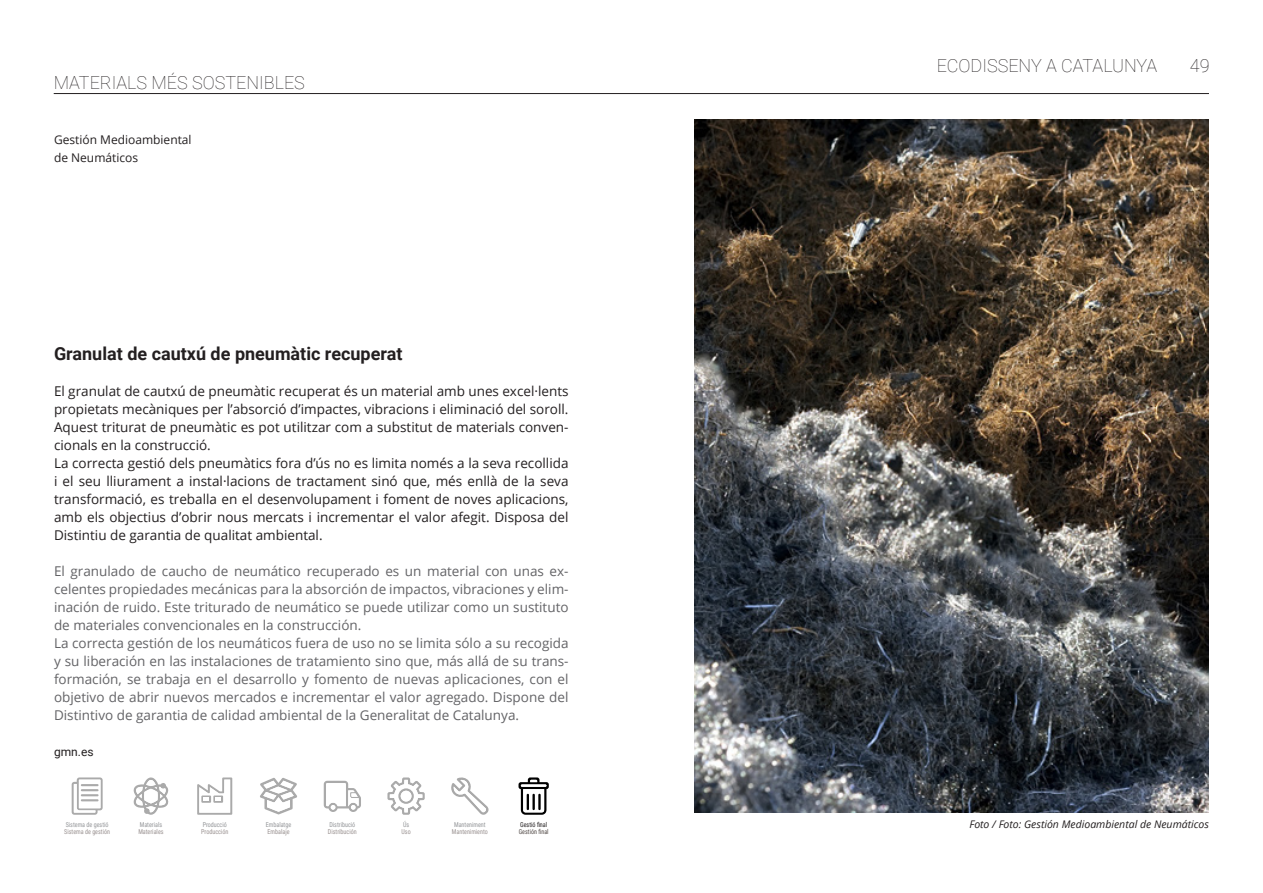
<style>
.page{position:relative;width:1263px;height:893px;background:#fff}
.page>*{position:absolute;margin:0;border:0;box-sizing:border-box;transform-origin:0 0}
.t1{font:100 18px "Roboto";color:#231f20}
.t2{font:700 18px "Roboto";color:#231f20}
.t3{font:13.5px/18px "Open Sans";color:#636366;text-align:justify}
.t4{font:13.5px/18px "Open Sans";color:#231f20;text-align:justify}
.t5{font:12px "Open Sans";color:#231f20}
.t6{font:12px "Roboto";color:#231f20}
.t7{font:italic 10.5px "Open Sans";color:#231f20}
.t8{font:6.75px "Roboto Condensed";color:#999190;scale:.9 1}
.t9{font:6.75px "Roboto Condensed";color:#939598;scale:.9 1}
.t10{font:6.75px "Roboto Condensed";color:#524a47;scale:.9 1}
.t11{font:6.75px "Roboto Condensed";color:#231f20;scale:.9 1}
</style>
<div class="page">
<hr style="left:54px;top:93px;width:1155px;height:1px;background:#231f20">
<svg style="left:71px;top:777px;width:32px;height:38px"></svg>
<svg style="left:133px;top:777px;width:36px;height:38px"></svg>
<svg style="left:197px;top:777px;width:36px;height:38px"></svg>
<svg style="left:260px;top:778px;width:37px;height:37px"></svg>
<svg style="left:323px;top:780px;width:38px;height:32px"></svg>
<svg style="left:451px;top:777px;width:38px;height:38px"></svg>
<svg style="left:518px;top:777px;width:31px;height:38px"></svg>
<img style="left:694px;top:119px;width:515px;height:694px">
<svg style="left:387px;top:777px;width:38px;height:38px"></svg>
<div style="left:401px;top:791px;width:10px;height:10px;background:#fff;border-radius:50%"></div>
<p class="t1" style="left:54px;top:70px;width:253px">MATERIALS MÉS SOSTENIBLES</p>
<p class="t5" style="left:54px;top:131px;width:139px">Gestión Medioambiental</p>
<p class="t5" style="left:54px;top:149px;width:86px">de Neumáticos</p>
<p class="t2" style="left:54px;top:341px;width:350px">Granulat de cautxú de pneumàtic recuperat</p>
<p class="t4" style="left:54px;top:382px;width:516px">El granulat de cautxú de pneumàtic recuperat és un material amb unes excel·lents propietats mecàniques per l’absorció d’impactes, vibracions i eliminació del soroll.<br>Aquest triturat de pneumàtic es pot utilitzar com a substitut de materials conven&shy;cionals en la construcció.</p>
<p class="t4" style="left:54px;top:454px;width:516px">La correcta gestió dels pneumàtics fora d’ús no es limita només a la seva recollida i el seu lliurament a instal·lacions de tractament sinó que, més enllà de la seva transformació, es treballa en el desenvolupament i foment de noves aplicacions, amb els objectius d’obrir nous mercats i incrementar el valor afegit. Disposa del Distintiu de garantia de qualitat ambiental.</p>
<p class="t3" style="left:54px;top:562px;width:516px">El granulado de caucho de neumático recuperado es un material con unas ex&shy;celentes propiedades mecánicas para la absorción de impactos, vibraciones y elim&shy;inación de ruido. Este triturado de neumático se puede utilizar como un sustituto de materiales convencionales en la construcción.</p>
<p class="t3" style="left:54px;top:634px;width:516px">La correcta gestión de los neumáticos fuera de uso no se limita sólo a su recogida y su liberación en las instalaciones de tratamiento sino que, más allá de su trans&shy;formación, se trabaja en el desarrollo y fomento de nuevas aplicaciones, con el objetivo de abrir nuevos mercados e incrementar el valor agregado. Dispone del Distintivo de garantia de calidad ambiental de la Generalitat de Catalunya.</p>
<p class="t6" style="left:54px;top:743px;width:41px">gmn.es</p>
<p class="t9" style="left:66px;top:820px;width:49px">Sistema de gestió</p>
<p class="t8" style="left:64px;top:827px;width:52px">Sistema de gestión</p>
<p class="t9" style="left:140px;top:820px;width:26px">Materials</p>
<p class="t8" style="left:138px;top:827px;width:30px">Materiales</p>
<p class="t9" style="left:203px;top:820px;width:28px">Producció</p>
<p class="t8" style="left:201px;top:827px;width:32px">Producción</p>
<p class="t9" style="left:266px;top:820px;width:30px">Embalatge</p>
<p class="t8" style="left:268px;top:827px;width:26px">Embalaje</p>
<p class="t9" style="left:329px;top:820px;width:30px">Distribució</p>
<p class="t8" style="left:328px;top:827px;width:33px">Distribución</p>
<p class="t9" style="left:403px;top:820px;width:8px">Ús</p>
<p class="t8" style="left:401px;top:827px;width:12px">Uso</p>
<p class="t9" style="left:454px;top:820px;width:37px">Manteniment</p>
<p class="t8" style="left:452px;top:827px;width:41px">Mantenimiento</p>
<p class="t11" style="left:520px;top:820px;width:32px">Gestió final</p>
<p class="t10" style="left:519px;top:827px;width:35px">Gestión final</p>
<h1 class="t1" style="left:937px;top:53px;width:222px">ECODISSENY A CATALUNYA</h1>
<h1 class="t1" style="left:1190px;top:53px;width:21px">49</h1>
<p class="t7" style="left:969px;top:817px;width:241px">Foto / Foto: Gestión Medioambiental de Neumáticos</p>
</div>
